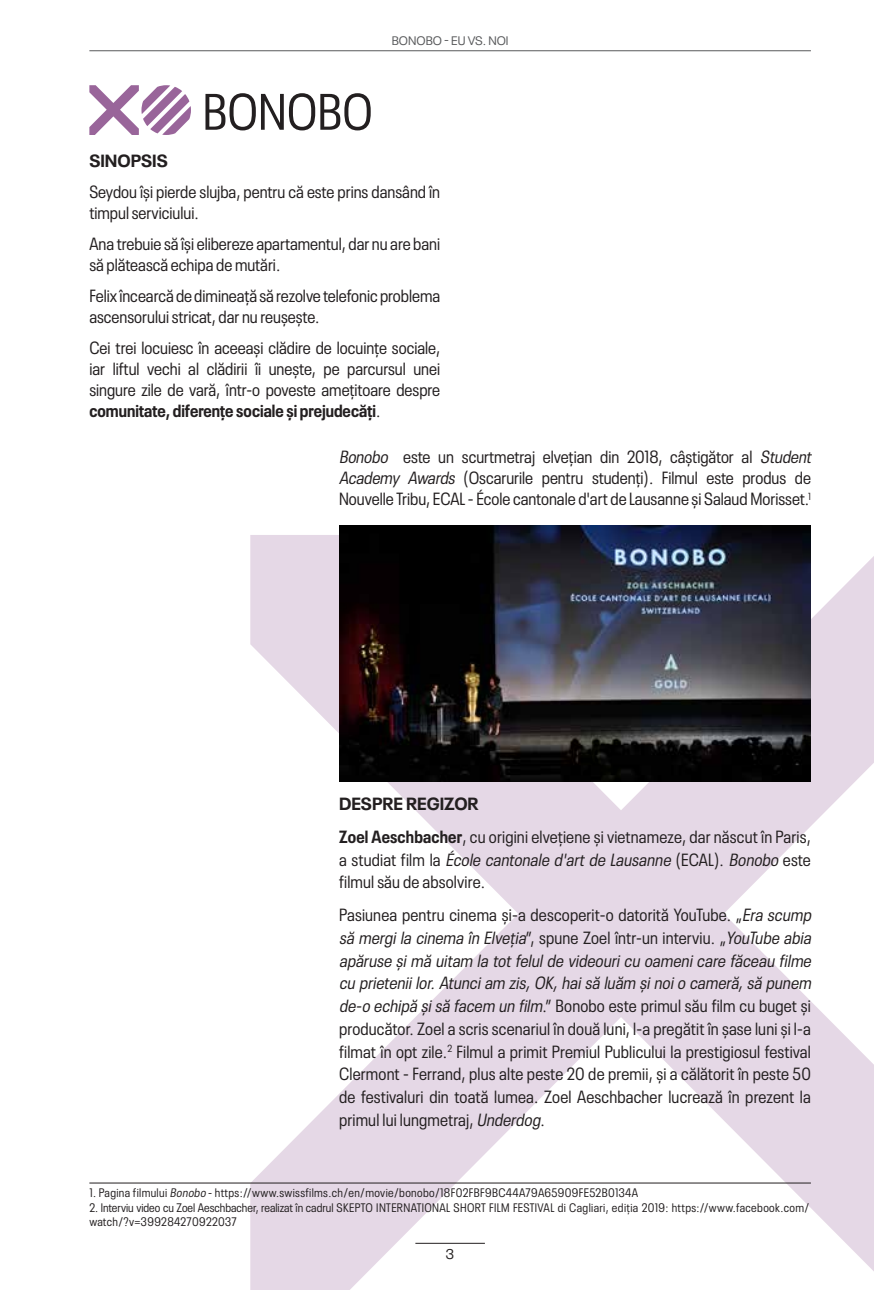
<style>
.page{position:relative;width:874px;height:1290px;background:#fff}
.page>*{position:absolute;margin:0;border:0;box-sizing:border-box;transform-origin:0 0}
.t1{font:condensed 50.75px "Neue Plak";color:#231f20}
.t2{font:condensed 17.5px/22.8px "Neue Plak";color:#231f20}
.t3{font:700 17.5px "Neue Plak";color:#231f20}
.t4{font:14px "Neue Plak";color:#231f20}
.t5{font:condensed 12.25px/14.7px "Neue Plak";letter-spacing:.03em;color:#231f20}
.t6{font:12.25px "Neue Plak";color:#58595b}
.s1{font-weight:700}
.s2{font-style:italic}
.s3{font-weight:700;font-stretch:normal}
</style>
<div class="page">
<hr style="left:89px;top:50px;width:721px;height:1px;background:#58595b">
<svg style="left:250px;top:535px;width:623px;height:755px;fill:#e5d8e6"></svg>
<img style="left:339px;top:525px;width:471px;height:257px">
<hr style="left:89px;top:1183px;width:721px;height:1px;background:#231f20">
<svg style="left:89px;top:85px;width:102px;height:50px"></svg>
<h1 class="t1" style="left:202px;top:75px;width:172px">BONOBO</h1>
<p class="t6" style="left:391px;top:32px;width:118px">BONOBO - EU VS. NOI</p>
<p class="t3" style="left:89px;top:147px;width:80px">SINOPSIS</p>
<p class="t2" style="left:89px;top:180px;width:352px;line-height:21px">Seydou își pierde slujba, pentru că este prins dansând în timpul serviciului.</p>
<p class="t2" style="left:89px;top:231px;width:352px;line-height:21px">Ana trebuie să își elibereze apartamentul, dar nu are bani să plătească echipa de mutări.</p>
<p class="t2" style="left:89px;top:283px;width:352px;line-height:21px">Felix încearcă de dimineață să rezolve telefonic problema ascensorului stricat, dar nu reușește.</p>
<p class="t2" style="left:89px;top:335px;width:352px;line-height:21px;text-align:justify">Cei trei locuiesc în aceeași clădire de locuințe sociale, iar liftul vechi al clădirii îi unește, pe parcursul unei singure zile de vară, într-o poveste amețitoare despre <span class="s1">comunitate, diferențe sociale și prejudecăți</span>.</p>
<p class="t2" style="left:339px;top:445px;width:477px;line-height:21px"><span class="s2">Bonobo</span> este un scurtmetraj elvețian din 2018, câștigător al <span class="s2">Student<br>Academy Awards</span> (Oscarurile pentru studenți). Filmul este produs de<br>Nouvelle Tribu, ECAL - École cantonale d'art de Lausanne și Salaud Morisset.<sup>1</sup></p>
<p class="t2" style="left:339px;top:786px;width:473px;line-height:32.7px"><span class="s3">DESPRE REGIZOR<br></span><span class="s1">Zoel Aeschbacher</span>, cu origini elvețiene și vietnameze, dar născut în Paris,</p>
<p class="t2" style="left:339px;top:846px;width:473px">a st u d i a t f i l m l a <span class="s2">École cantonale d'artde Lausanne</span> ( E CA L ) . <span class="s2">Bonobo</span> e ste filmul său de absolvire.</p>
<p class="t2" style="left:339px;top:902px;width:477px">Pasiunea pentru cinema și-a descoperit-o datorită YouTube. „<span class="s2">Era scump să mergila cinema în Elveția</span>”, s p u n e Z o e l în t r - u n i n t e rv i u . „ <span class="s2">YouTube abia apăruse șimă uitam la totfelulde videouricu oamenicare făceau filme cu prieteniilor.Atunciam zis,OK,haisă luăm șinoio cameră,să punem de-o echipă șisă facem un film</span>.” Bonobo este primul său film cu buget și producător. Zoel a scris scenariul în două luni, l-a pregătit în șase luni și l-a filmat în opt zile.<sup>2</sup> Filmul a primit Premiul Publicului la prestigiosul festival Clermont - Ferrand, plus alte peste 20 de premii, și a călătorit în peste 50 de festivaluri din toată lumea. Zoel Aeschbacher lucrează în prezent la primul lui lungmetraj, <span class="s2">Underdog</span>.</p>
<p class="t5" style="left:89px;top:1184px;width:550px">1. Pagina filmului <span class="s2">Bonobo</span> - https://www.swissfilms.ch/en/movie/bonobo/18F02FBF9BC44A79A65909FE52B0134A</p>
<p class="t5" style="left:89px;top:1199px;width:721px">2. Interviu video cu Zoel Aeschbacher, realizat în cadrul SKEPTO INTERNATIONAL SHORT FILM FESTIVAL di Cagliari, ediția 2019: https://www.facebook.com/ watch/?v=399284270922037</p>
<p class="t4" style="left:446px;top:1243px;width:10px">3</p>
</div>
